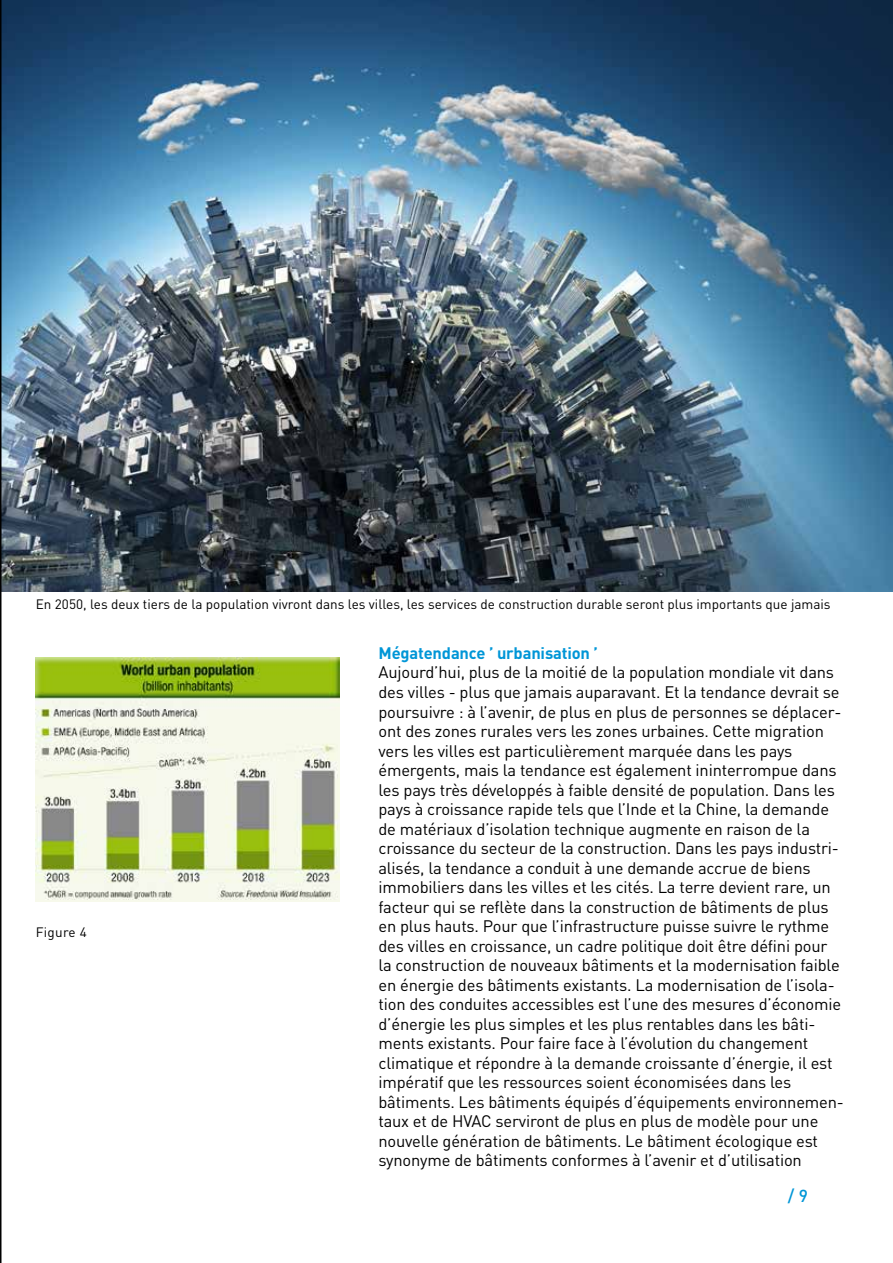
<style>
.page{position:relative;width:893px;height:1263px;background:#fff}
.page>*{position:absolute;margin:0;border:0;box-sizing:border-box;transform-origin:0 0}
.t1{font:500 17.25px "DIN Pro";color:#0096d7}
.t2{font:16.5px/19.5px "DIN Pro";letter-spacing:-.01em;color:#000}
.t3{font:700 16.5px "DIN Pro";letter-spacing:-.01em;color:#0096d7}
.t4{font:13.5px "DIN Pro";color:#000}
</style>
<div class="page">
<img style="left:2px;top:0;width:891px;height:591px">
<img style="left:36px;top:657px;width:304px;height:244px">
<hr style="left:0;top:0;width:2px;height:1263px;background:#000">
<p class="t4" style="left:36px;top:593px;width:796px">En 2050, les deux tiers de la population vivront dans les villes, les services de construction durable seront plus importants que jamais</p>
<p class="t4" style="left:36px;top:922px;width:52px">Figure 4</p>
<p class="t3" style="left:378px;top:639px;width:221px">Mégatendance ’ urbanisation ’</p>
<p class="t2" style="left:378px;top:661px;width:467px">Aujourd’hui, plus de la moitié de la population mondiale vit dans des villes - plus que jamais auparavant. Et la tendance devrait se poursuivre : à l’avenir, de plus en plus de personnes se déplacer&shy;ont des zones rurales vers les zones urbaines. Cette migration vers les villes est particulièrement marquée dans les pays émergents, mais la tendance est également ininterrompue dans les pays très développés à faible densité de population. Dans les pays à croissance rapide tels que l’Inde et la Chine, la demande de matériaux d’isolation technique augmente en raison de la croissance du secteur de la construction. Dans les pays industri&shy;alisés, la tendance a conduit à une demande accrue de biens immobiliers dans les villes et les cités. La terre devient rare, un facteur qui se reflète dans la construction de bâtiments de plus en plus hauts. Pour que l’infrastructure puisse suivre le rythme des villes en croissance, un cadre politique doit être défini pour la construction de nouveaux bâtiments et la modernisation faible en énergie des bâtiments existants. La modernisation de l’isola&shy;tion des conduites accessibles est l’une des mesures d’économie d’énergie les plus simples et les plus rentables dans les bâti&shy;ments existants. Pour faire face à l’évolution du changement climatique et répondre à la demande croissante d’énergie, il est impératif que les ressources soient économisées dans les bâtiments. Les bâtiments équipés d’équipements environnemen&shy;taux et de HVAC serviront de plus en plus de modèle pour une nouvelle génération de bâtiments. Le bâtiment écologique est synonyme de bâtiments conformes à l’avenir et d’utilisation</p>
<p class="t1" style="left:788px;top:1181px;width:22px">/ 9</p>
</div>
